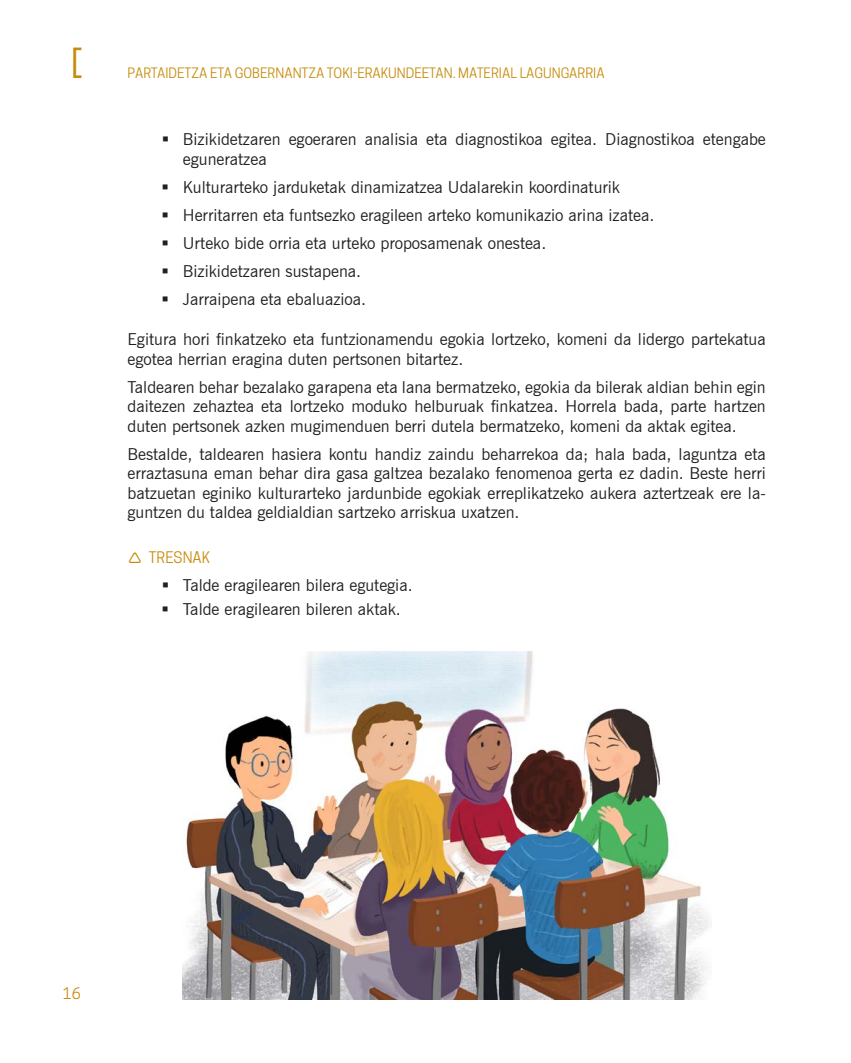
<style>
.page{position:relative;width:851px;height:1063px;background:#fff}
.page>*{position:absolute;margin:0;border:0;box-sizing:border-box;transform-origin:0 0}
.t1{font:39px "Cooper Hewitt";color:#c78c0c}
.t2{font:16.5px/19.5px "News Gothic BT";color:#231f20}
.t3{font:15px "Cooper Hewitt";color:#c78c0c}
.t4{font:13.5px "Cooper Hewitt";color:#c78c0c}
</style>
<div class="page">
<img style="left:182px;top:651px;width:528px;height:348px">
<h1 class="t1" style="left:71px;top:40px;width:14px">[</h1>
<p class="t4" style="left:128px;top:65px;width:478px">PARTAIDETZA ETA GOBERNANTZA TOKI-ERAKUNDEETAN. MATERIAL LAGUNGARRIA</p>
<p class="t2" style="left:183px;top:129px;width:584px">Bizikidetzaren egoeraren analisia eta diagnostikoa egitea. Diagnostikoa etengabe eguneratzea</p>
<p class="t2" style="left:183px;top:173px;width:473px;line-height:28px">Kulturarteko jarduketak dinamizatzea Udalarekin koordinaturik Herritarren eta funtsezko eragileen arteko komunikazio arina izatea.<br>Urteko bide orria eta urteko proposamenak onestea.<br>Bizikidetzaren sustapena.<br>Jarraipena eta ebaluazioa.</p>
<p class="t2" style="left:127px;top:330px;width:639px">Egitura hori finkatzeko eta funtzionamendu egokia lortzeko, komeni da lidergo partekatua egotea herrian eragina duten pertsonen bitartez.</p>
<p class="t2" style="left:127px;top:377px;width:639px;text-align:justify">Taldearen behar bezalako garapena eta lana bermatzeko, egokia da bilerak aldian behin egin daitezen zehaztea eta lortzeko moduko helburuak finkatzea. Horrela bada, parte hartzen duten pertsonek azken mugimenduen berri dutela bermatzeko, komeni da aktak egitea.</p>
<p class="t2" style="left:127px;top:444px;width:639px;text-align:justify">Bestalde, taldearen hasiera kontu handiz zaindu beharrekoa da; hala bada, laguntza eta erraztasuna eman behar dira gasa galtzea bezalako fenomenoa gerta ez dadin. Beste herri batzuetan eginiko kulturarteko jardunbide egokiak erreplikatzeko aukera aztertzeak ere la&shy;guntzen du taldea geldialdian sartzeko arriskua uxatzen.</p>
<p class="t3" style="left:149px;top:549px;width:63px">TRESNAK</p>
<p class="t2" style="left:183px;top:574px;width:231px;line-height:23.7px">Talde eragilearen bilera egutegia.<br>Talde eragilearen bileren aktak.</p>
<p class="t3" style="left:63px;top:985px;width:19px">16</p>
</div>
